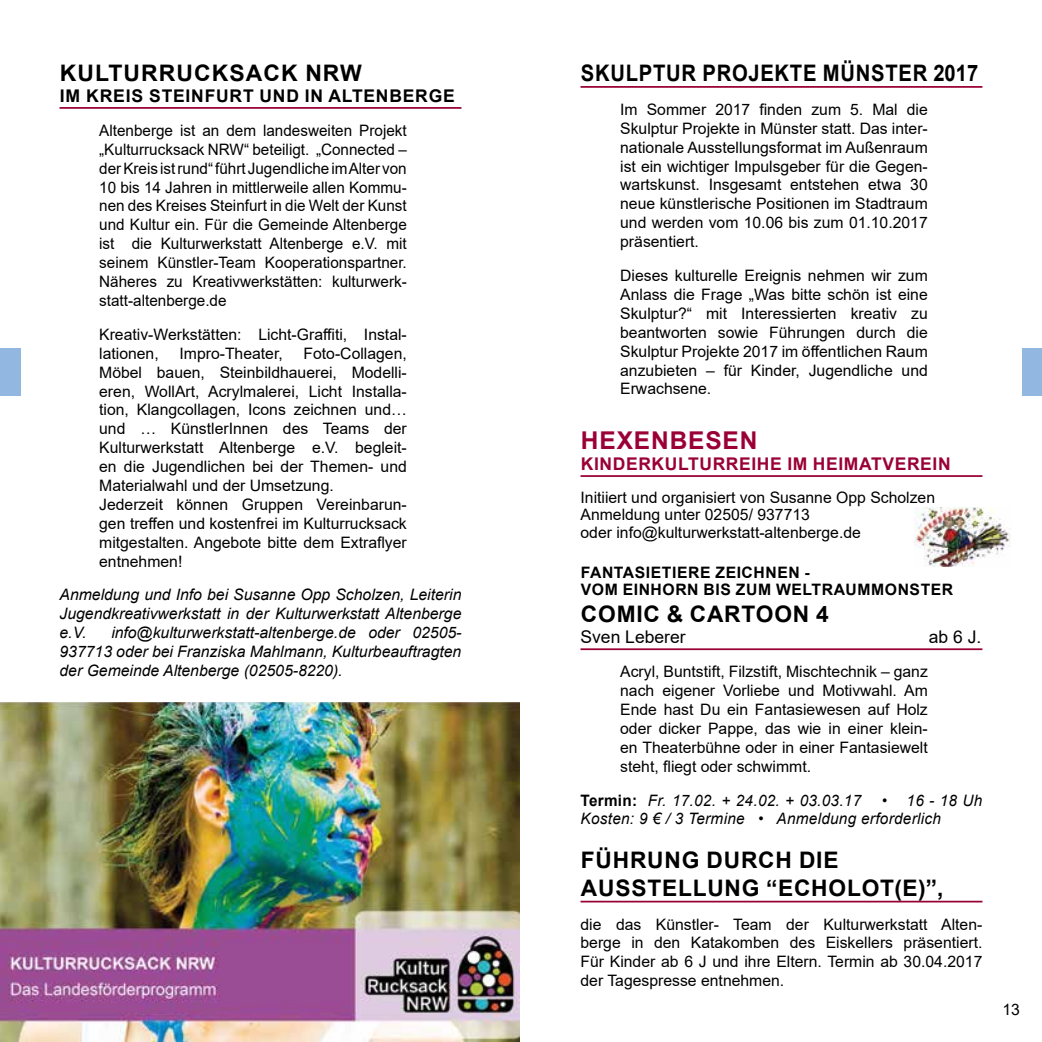
<style>
.page{position:relative;width:1042px;height:1042px;background:#fff}
.page>*{position:absolute;margin:0;border:0;box-sizing:border-box;transform-origin:0 0}
.t1{font:700 24.5px "Arial";letter-spacing:.035em;color:#9a0036}
.t2{font:700 22.75px/27.3px "Arial";letter-spacing:.035em;color:#000}
.t3{font:700 22.75px "Arial";letter-spacing:.035em;color:#000;scale:.89 1}
.t4{font:700 17.5px "Arial";letter-spacing:.045em;color:#000}
.t5{font:700 17.5px "Arial";letter-spacing:.035em;color:#9a0036}
.t6{font:17.5px "Arial";color:#000}
.t7{font:15.75px/18.9px "Arial";color:#000;text-align:justify}
.t8{font:italic 15.75px/18.9px "Arial";color:#000;text-align:justify}
.t9{font:700 15.75px/17.5px "Arial";letter-spacing:.035em;color:#000}
.t10{font:italic 15.75px/18.9px "Arial";letter-spacing:.02em;color:#000;scale:.96 1}
.t11{font:italic 15.75px "Arial";letter-spacing:.02em;color:#000}
.s1{font-weight:700;font-style:normal}
</style>
<div class="page">
<div style="left:0;top:348px;width:21px;height:48px;background:#92b8e2"></div>
<div style="left:1022px;top:348px;width:20px;height:48px;background:#92b8e2"></div>
<img style="left:914px;top:508px;width:96px;height:58px">
<hr style="left:60px;top:107px;width:401px;height:2px;background:#9a0036">
<hr style="left:580px;top:86px;width:402px;height:2px;background:#9a0036">
<hr style="left:580px;top:475px;width:402px;height:2px;background:#9a0036">
<hr style="left:580px;top:648px;width:402px;height:2px;background:#9a0036">
<hr style="left:580px;top:901px;width:402px;height:1px;background:#9a0036">
<img style="left:0;top:703px;width:520px;height:339px">
<h2 class="t2" style="left:60px;top:60px;width:265px">KULTURRUCKSACK NRW</h2>
<p class="t4" style="left:60px;top:84px;width:396px">IM KREIS STEINFURT UND IN ALTENBERGE</p>
<p class="t7" style="left:99px;top:121px;width:309px">Altenberge ist an dem landesweiten Projekt „Kulturrucksack NRW“ beteiligt. „Connected – der Kreis ist rund“ führt Jugendliche im Alter von 10 bis 14 Jahren in mittlerweile allen Kommu&shy;nen des Kreises Steinfurt in die Welt der Kunst und Kultur ein. Für die Gemeinde Altenberge ist die Kulturwerkstatt Altenberge e.V. mit seinem Künstler-Team Kooperationspartner.<br>Näheres zu Kreativwerkstätten: kulturwerk&shy;statt-altenberge.de</p>
<p class="t7" style="left:99px;top:325px;width:309px">Kreativ-Werkstätten: Licht-Graffiti, Instal&shy;lationen,</p>
<p class="t7" style="left:99px;top:344px;width:309px;text-align:left;text-indent:204px">Foto-Collagen, Möbel bauen, Steinbildhauerei, Modelli&shy;eren, WollArt, Acrylmalerei, Licht Installa&shy;tion, Klangcollagen, Icons zeichnen und… und … KünstlerInnen des Teams der Kulturwerkstatt Altenberge e.V. begleit&shy;en die Jugendlichen bei der Themen- und Materialwahl und der Umsetzung.<br>Jederzeit können Gruppen Vereinbarun&shy;gen treffen und kostenfrei im Kulturrucksack mitgestalten. Angebote bitte dem Extraflyer entnehmen!</p>
<p class="t8" style="left:60px;top:586px;width:403px">Anmeldung und Info bei Susanne Opp Scholzen, Leiterin Jugendkreativwerkstatt in der Kulturwerkstatt Altenberge e.V.</p>
<p class="t7" style="left:179px;top:344px;width:105px">Impro-Theater,</p>
<p class="t8" style="left:60px;top:623px;width:403px;text-indent:52px">info@kulturwerkstatt-altenberge.de oder 02505- 937713 oder bei Franziska Mahlmann, Kulturbeauftragten der Gemeinde Altenberge (02505-8220).</p>
<h2 class="t3" style="left:581px;top:57px;width:448px">SKULPTUR PROJ EKTE MÜNSTER 2017</h2>
<p class="t7" style="left:620px;top:100px;width:309px">Im Sommer 2017 finden zum 5. Mal die Skulptur Projekte in Münster statt. Das inter&shy;nationale Ausstellungsformat im Außenraum ist ein wichtiger Impulsgeber für die Gegen&shy;wartskunst. Insgesamt entstehen etwa 30 neue künstlerische Positionen im Stadtraum und werden vom 10.06 bis zum 01.10.2017 präsentiert.</p>
<p class="t7" style="left:620px;top:266px;width:309px">Dieses kulturelle Ereignis nehmen wir zum Anlass die Frage „Was bitte schön ist eine Skulptur?“ mit Interessierten kreativ zu beantworten sowie Führungen durch die Skulptur Projekte 2017 im öffentlichen Raum anzubieten – für Kinder, Jugendliche und Erwachsene.</p>
<h1 class="t1" style="left:581px;top:423px;width:178px">HEXENBESEN</h1>
<p class="t5" style="left:581px;top:452px;width:371px">KINDERKULTURREIHE IM HEIMATVEREIN</p>
<p class="t7" style="left:580px;top:488px;width:356px;line-height:17.5px;text-align:left">Initiiert und organisiert von Susanne Opp Scholzen<br>Anmeldung unter 02505/ 937713<br>oder info@kulturwerkstatt-altenberge.de</p>
<p class="t9" style="left:581px;top:563px;width:374px">FANTASIETIERE ZEICHNEN -<br>VOM EINHORN BIS ZUM WELTRAUMMONSTER</p>
<h2 class="t2" style="left:581px;top:601px;width:249px">COMIC &amp; CARTOON 4</h2>
<p class="t6" style="left:580px;top:625px;width:107px">Sven Leberer</p>
<p class="t6" style="left:929px;top:625px;width:54px">ab 6 J.</p>
<p class="t7" style="left:620px;top:662px;width:309px">Acryl, Buntstift, Filzstift, Mischtechnik – ganz nach eigener Vorliebe und Motivwahl. Am Ende hast Du ein Fantasiewesen auf Holz oder dicker Pappe, das wie in einer klein&shy;en Theaterbühne oder in einer Fantasiewelt steht, fliegt oder schwimmt.</p>
<p class="t11" style="left:580px;top:790px;width:282px"><span class="s1">TERMIN:</span> Fr. 17.02. + 24.02. + 03.03.17</p>
<p class="t10" style="left:580px;top:791px;width:420px;text-indent:302px">• 16 - 18 Uh<br>Kosten: 9 € / 3 Termine • Anmeldung erforderlich</p>
<h2 class="t2" style="left:581px;top:847px;width:364px">FÜHRUNG DURCH DIE<br>AUSSTELLUNG “ECHOLOT(E)”,</h2>
<p class="t7" style="left:580px;top:914px;width:403px">die das Künstler- Team der Kulturwerkstatt Alten&shy;berge in den Katakomben des Eiskellers präsentiert.<br>Für Kinder ab 6 J und ihre Eltern. Termin ab 30.04.2017 der Tagespresse entnehmen.</p>
<p class="t7" style="left:1002px;top:1000px;width:19px">13</p>
</div>
